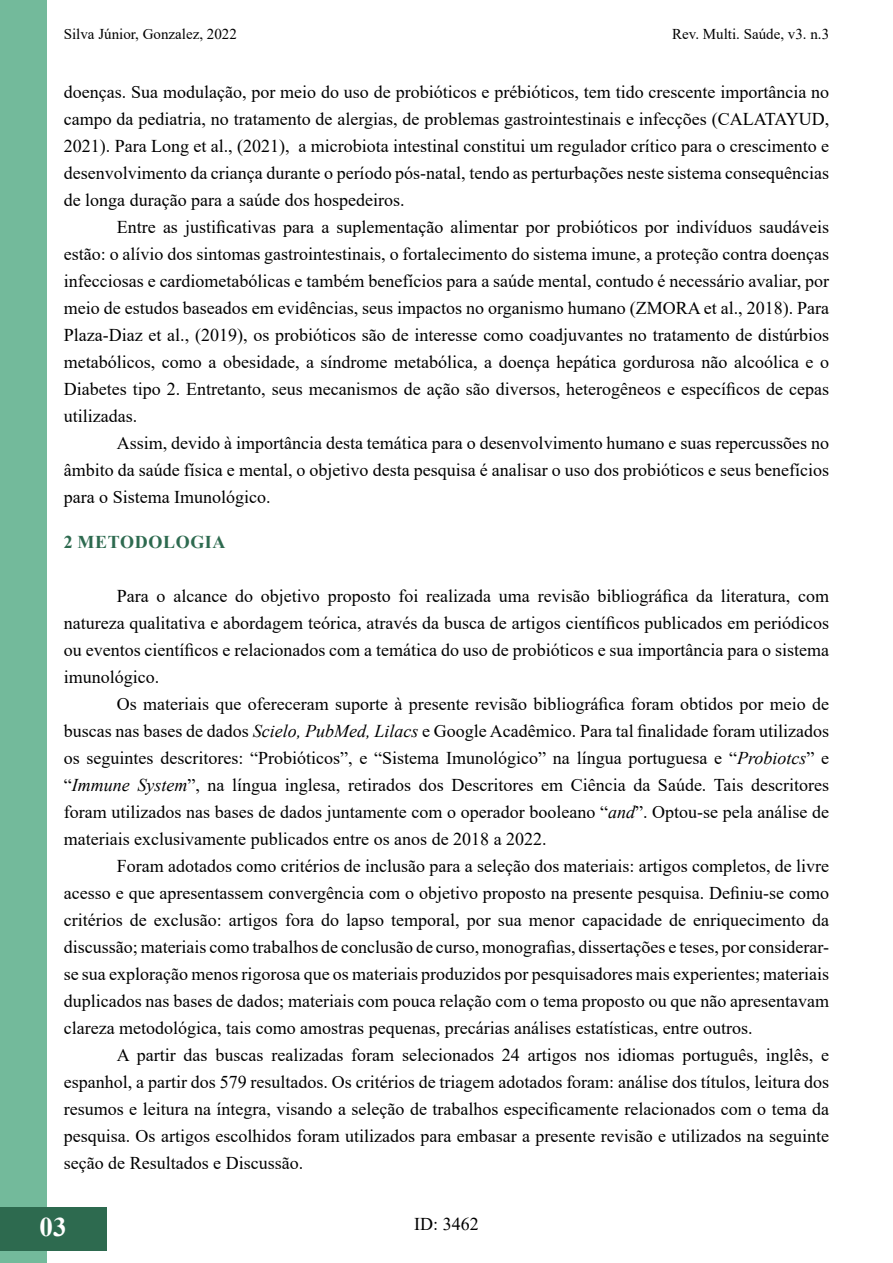
<style>
.page{position:relative;width:893px;height:1263px;background:#fff}
.page>*{position:absolute;margin:0;border:0;box-sizing:border-box;transform-origin:0 0}
.t1{font:700 27px "Times New Roman";color:#fff}
.t2{font:18px/27px "Times New Roman";color:#000;text-align:justify}
.t3{font:700 18px "Times New Roman";letter-spacing:.035em;color:#2d6a4f}
.t4{font:15px "Times New Roman";color:#000}
.s1{font-style:italic}
</style>
<div class="page">
<div style="left:0;top:1px;width:47px;height:1262px;background:#73ba9b"></div>
<div style="left:0;top:1207px;width:106px;height:43px;background:#2d6a4f"></div>
<p class="t4" style="left:64px;top:24px;width:175px">Silva Júnior, Gonzalez, 2022</p>
<p class="t4" style="left:672px;top:24px;width:158px">Rev. Multi. Saúde, v3. n.3</p>
<p class="t2" style="left:64px;top:77px;width:767px">doenças. Sua modulação, por meio do uso de probióticos e prébióticos, tem tido crescente importância no campo da pediatria, no tratamento de alergias, de problemas gastrointestinais e infecções (CALATAYUD, 2021). Para Long et al., (2021), a microbiota intestinal constitui um regulador crítico para o crescimento e desenvolvimento da criança durante o período pós-natal, tendo as perturbações neste sistema consequências de longa duração para a saúde dos hospedeiros.</p>
<p class="t2" style="left:64px;top:212px;width:767px;text-indent:53px">Entre as justificativas para a suplementação alimentar por probióticos por indivíduos saudáveis estão: o alívio dos sintomas gastrointestinais, o fortalecimento do sistema imune, a proteção contra doenças infecciosas e cardiometabólicas e também benefícios para a saúde mental, contudo é necessário avaliar, por meio de estudos baseados em evidências, seus impactos no organismo humano (ZMORA et al., 2018). Para Plaza-Diaz et al., (2019), os probióticos são de interesse como coadjuvantes no tratamento de distúrbios metabólicos, como a obesidade, a síndrome metabólica, a doença hepática gordurosa não alcoólica e o Diabetes tipo 2. Entretanto, seus mecanismos de ação são diversos, heterogêneos e específicos de cepas utilizadas.</p>
<p class="t2" style="left:64px;top:428px;width:767px;text-indent:53px">Assim, devido à importância desta temática para o desenvolvimento humano e suas repercussões no âmbito da saúde física e mental, o objetivo desta pesquisa é analisar o uso dos probióticos e seus benefícios para o Sistema Imunológico.</p>
<p class="t3" style="left:64px;top:529px;width:163px">2 METODOLOGIA</p>
<p class="t2" style="left:64px;top:581px;width:767px;text-indent:53px">Para o alcance do objetivo proposto foi realizada uma revisão bibliográfica da literatura, com natureza qualitativa e abordagem teórica, através da busca de artigos científicos publicados em periódicos ou eventos científicos e relacionados com a temática do uso de probióticos e sua importância para o sistema imunológico.</p>
<p class="t2" style="left:64px;top:689px;width:767px;text-indent:53px">Os materiais que ofereceram suporte à presente revisão bibliográfica foram obtidos por meio de buscas nas bases de dados <span class="s1">Scielo, PubMed, Lilacs</span> e Google Acadêmico. Para tal finalidade foram utilizados os seguintes descritores: “Probióticos”, e “Sistema Imunológico” na língua portuguesa e “<span class="s1">Probiotcs</span>” e “<span class="s1">Immune System</span>”, na língua inglesa, retirados dos Descritores em Ciência da Saúde. Tais descritores foram utilizados nas bases de dados juntamente com o operador booleano “<span class="s1">and</span>”. Optou-se pela análise de materiais exclusivamente publicados entre os anos de 2018 a 2022.</p>
<p class="t2" style="left:64px;top:851px;width:767px;text-indent:53px">Foram adotados como critérios de inclusão para a seleção dos materiais: artigos completos, de livre acesso e que apresentassem convergência com o objetivo proposto na presente pesquisa. Definiu-se como critérios de exclusão: artigos fora do lapso temporal, por sua menor capacidade de enriquecimento da discussão; materiais como trabalhos de conclusão de curso, monografias, dissertações e teses, por considerar&shy;se sua exploração menos rigorosa que os materiais produzidos por pesquisadores mais experientes; materiais duplicados nas bases de dados; materiais com pouca relação com o tema proposto ou que não apresentavam clareza metodológica, tais como amostras pequenas, precárias análises estatísticas, entre outros.</p>
<p class="t2" style="left:64px;top:1040px;width:767px;text-indent:53px">A partir das buscas realizadas foram selecionados 24 artigos nos idiomas português, inglês, e espanhol, a partir dos 579 resultados. Os critérios de triagem adotados foram: análise dos títulos, leitura dos resumos e leitura na íntegra, visando a seleção de trabalhos especificamente relacionados com o tema da pesquisa. Os artigos escolhidos foram utilizados para embasar a presente revisão e utilizados na seguinte seção de Resultados e Discussão.</p>
<h1 class="t1" style="left:40px;top:1207px;width:29px">03</h1>
<p class="t2" style="left:414px;top:1210px;width:66px">ID: 3462</p>
</div>
